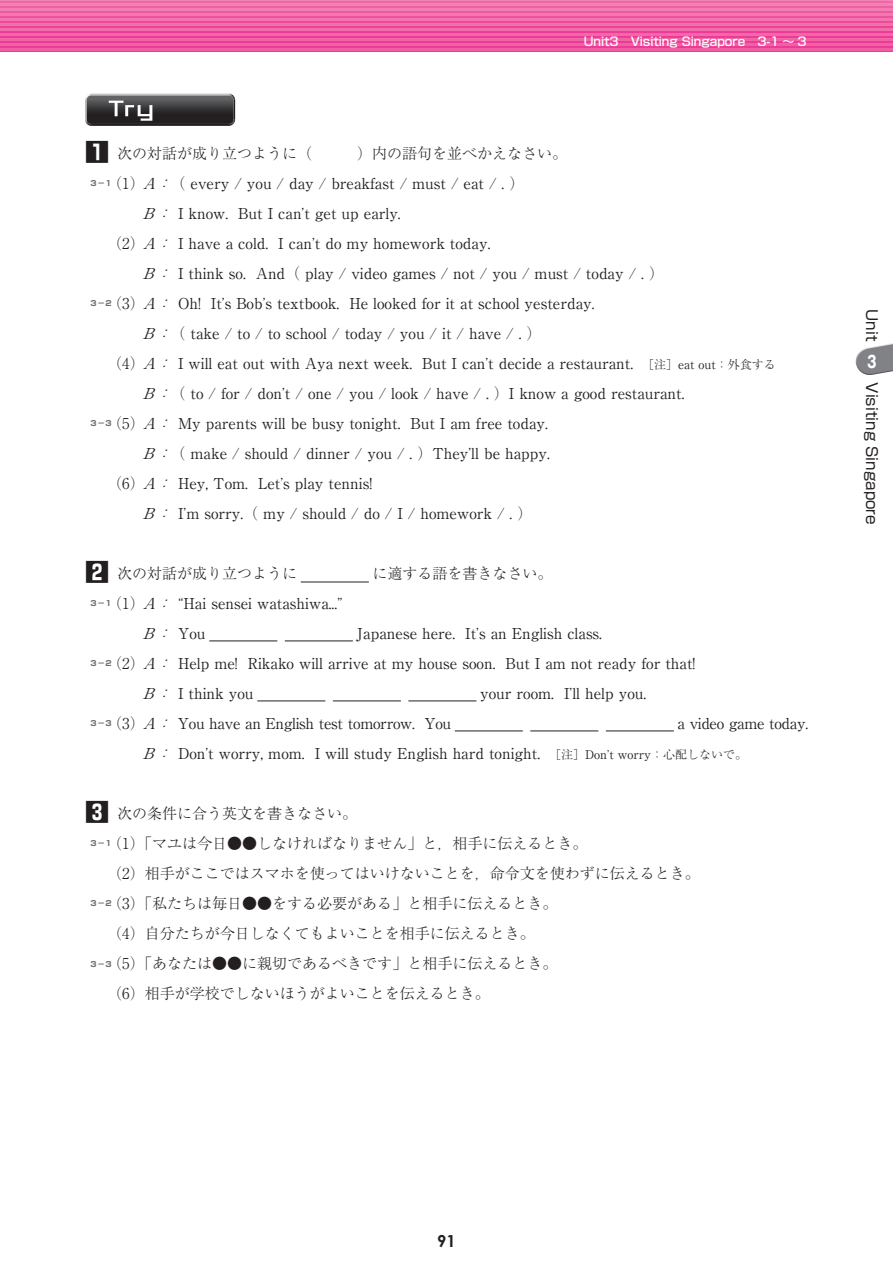
<style>
.page{position:relative;width:893px;height:1263px;background:#fff}
.page>*{position:absolute;margin:0;border:0;box-sizing:border-box;transform-origin:0 0}
.t1{font:700 16.5px "Century Gothic";color:#231f20}
.t2{font:700 16.5px "Gothic MB101 Pr 6";color:#fff;scale:.75 1}
.t3{font:15px/30px "Ryumin Pr 6";color:#231f20}
.t4{font:300 15px/30px "Ryumin Pr 6";color:#231f20}
.t5{font:15px "Ryumin Pr 6";letter-spacing:-.02em;color:#231f20}
.t6{font:15px "Shin Go Pr 6";color:#231f20}
.t7{font:500 12px "Shin Go Pro";color:#fff}
.t8{font:700 7.5px "Shin Go Pr 6";color:#6c6d70}
.s1{font-family:"Shin Go Pr 6";font-weight:700;font-size:24px}
.s2{font-weight:300}
.s3{font-style:italic}
.s4{font-weight:300;font-style:italic}
.s5{font-weight:300;font-size:12px}
.s6{font-size:12px}
</style>
<div class="page">
<svg style="left:0;top:0;width:893px;height:52px;background:#ee55a0"></svg>
<hr style="left:1px;top:0;width:892px;height:1px;background:#f284b4">
<hr style="left:1px;top:4px;width:892px;height:2px;background:#f181b2">
<hr style="left:1px;top:9px;width:892px;height:2px;background:#f17cb0">
<hr style="left:1px;top:14px;width:892px;height:2px;background:#f178ae">
<hr style="left:1px;top:19px;width:892px;height:2px;background:#f174ad">
<hr style="left:1px;top:24px;width:892px;height:2px;background:#f16fab">
<hr style="left:1px;top:29px;width:892px;height:2px;background:#f16ca9">
<hr style="left:1px;top:34px;width:892px;height:2px;background:#f168a8">
<hr style="left:1px;top:39px;width:892px;height:2px;background:#f064a6">
<hr style="left:1px;top:44px;width:892px;height:2px;background:#f060a4">
<hr style="left:1px;top:49px;width:892px;height:2px;background:#ef5ca3">
<svg style="left:85px;top:94px;width:150px;height:32px;background:#4d4c4d"></svg>
<svg style="left:855px;top:343px;width:38px;height:32px"></svg>
<hr style="left:301px;top:582px;width:68px;height:1px;background:#231f20">
<hr style="left:209px;top:641px;width:68px;height:1px;background:#231f20">
<hr style="left:285px;top:641px;width:68px;height:1px;background:#231f20">
<hr style="left:257px;top:701px;width:68px;height:1px;background:#231f20">
<hr style="left:333px;top:701px;width:68px;height:1px;background:#231f20">
<hr style="left:408px;top:701px;width:68px;height:1px;background:#231f20">
<hr style="left:455px;top:731px;width:68px;height:1px;background:#231f20">
<hr style="left:530px;top:731px;width:68px;height:1px;background:#231f20">
<hr style="left:606px;top:731px;width:68px;height:1px;background:#231f20">
<p class="t7" style="left:584px;top:31px;width:224px">Unit3　Visiting Singapore　3-1 ～ 3</p>
<p class="t4" style="left:85px;top:138px;width:483px"><span class="s1">1</span> 次の対話が成り立つように（　　　）内の語句を並べかえなさい。</p>
<p class="t3" style="left:107px;top:168px;width:419px"><span class="s2">（1）</span><span class="s3">A</span><span class="s4">：</span><span class="s2">（</span> every / you / day / breakfast / must / eat / . <span class="s2">）</span></p>
<p class="t3" style="left:143px;top:198px;width:259px"><span class="s3">B</span><span class="s4">：</span>I know. But I can<span class="s2">ʼ</span>t get up early.</p>
<p class="t3" style="left:107px;top:228px;width:385px"><span class="s2">（2）</span><span class="s3">A</span><span class="s4">：</span>I have a cold. I can<span class="s2">ʼ</span>t do my homework today.</p>
<p class="t3" style="left:143px;top:258px;width:523px"><span class="s3">B</span><span class="s4">：</span>I think so. And<span class="s2">（</span> play / video games / not / you / must / today / . <span class="s2">）</span></p>
<p class="t3" style="left:107px;top:288px;width:489px"><span class="s2">（3）</span><span class="s3">A</span><span class="s4">：</span>Oh! It<span class="s2">ʼ</span>s Bob<span class="s2">ʼ</span>s textbook. He looked for it at school yesterday.</p>
<p class="t3" style="left:143px;top:318px;width:400px"><span class="s3">B</span><span class="s4">：</span><span class="s2">（</span> take / to / to school / today / you / it / have / . <span class="s2">）</span></p>
<p class="t3" style="left:107px;top:348px;width:670px"><span class="s2">（4）</span><span class="s3">A</span><span class="s4">：</span>I will eat out with Aya next week. But I can<span class="s2">ʼ</span>t decide a restaurant. <span class="s5">［注］</span><span class="s6">eat out</span><span class="s5">：外食する</span></p>
<p class="t3" style="left:143px;top:378px;width:543px"><span class="s3">B</span><span class="s4">：</span><span class="s2">（</span> to / for / don<span class="s2">ʼ</span>t / one / you / look / have / . <span class="s2">）</span>I know a good restaurant.</p>
<p class="t3" style="left:107px;top:408px;width:442px"><span class="s2">（5）</span><span class="s3">A</span><span class="s4">：</span>My parents will be busy tonight. But I am free today.</p>
<p class="t3" style="left:143px;top:438px;width:408px"><span class="s3">B</span><span class="s4">：</span><span class="s2">（</span> make / should / dinner / you / . <span class="s2">）</span>They<span class="s2">ʼ</span>ll be happy.</p>
<p class="t3" style="left:107px;top:468px;width:266px"><span class="s2">（6）</span><span class="s3">A</span><span class="s4">：</span>Hey, Tom. Let<span class="s2">ʼ</span>s play tennis!</p>
<p class="t3" style="left:143px;top:498px;width:391px"><span class="s3">B</span><span class="s4">：</span>I<span class="s2">ʼ</span>m sorry.<span class="s2">（</span> my / should / do / I / homework / . <span class="s2">）</span></p>
<p class="t4" style="left:85px;top:558px;width:213px"><span class="s1">2</span> 次の対話が成り立つように</p>
<p class="t4" style="left:373px;top:558px;width:181px">に適する語を書きなさい。</p>
<p class="t3" style="left:143px;top:588px;width:201px;text-indent:-36px"><span class="s2">（1）</span><span class="s3">A</span><span class="s4">：</span><span class="s2">“</span>Hai sensei watashiwa...<span class="s2">”<br></span><span class="s3">B</span><span class="s4">：</span>You</p>
<p class="t8" style="left:90px;top:178px;width:24px">３−１</p>
<p class="t8" style="left:90px;top:298px;width:24px">３−２</p>
<p class="t8" style="left:90px;top:418px;width:24px">３−３</p>
<p class="t8" style="left:90px;top:598px;width:24px">３−１</p>
<p class="t3" style="left:357px;top:618px;width:247px">Japanese here. It<span class="s2">ʼ</span>s an English class.</p>
<p class="t3" style="left:107px;top:648px;width:590px"><span class="s2">（2）</span><span class="s3">A</span><span class="s4">：</span>Help me! Rikako will arrive at my house soon. But I am not ready for that!</p>
<p class="t3" style="left:143px;top:678px;width:112px"><span class="s3">B</span><span class="s4">：</span>I think you</p>
<p class="t3" style="left:480px;top:678px;width:168px">your room. I<span class="s2">ʼ</span>ll help you.</p>
<p class="t5" style="left:107px;top:712px;width:345px"><span class="s2">（3）</span><span class="s3">A</span><span class="s4">：</span>You have an English test tomorrow. You</p>
<p class="t8" style="left:90px;top:658px;width:24px">３−２</p>
<p class="t3" style="left:143px;top:708px;width:667px;text-indent:534px">a video game today.<br><span class="s3">B</span><span class="s4">：</span>Don<span class="s2">ʼ</span>t worry, mom. I will study English hard tonight. <span class="s5">［注］</span><span class="s6">Don</span><span class="s5">ʼ</span><span class="s6">t worry</span><span class="s5">：心配しないで。</span></p>
<p class="t4" style="left:107px;top:798px;width:594px;text-indent:-22px"><span class="s1">3</span> 次の条件に合う英文を書きなさい。<br>（1）「マユは今日●●しなければなりません」と，相手に伝えるとき。<br>（2）相手がここではスマホを使ってはいけないことを，命令文を使わずに伝えるとき。（3）「私たちは毎日●●をする必要がある」と相手に伝えるとき。<br>（4）自分たちが今日しなくてもよいことを相手に伝えるとき。<br>（5）「あなたは●●に親切であるべきです」と相手に伝えるとき。<br>（6）相手が学校でしないほうがよいことを伝えるとき。</p>
<p class="t8" style="left:90px;top:718px;width:24px">３−３</p>
<p class="t8" style="left:90px;top:838px;width:24px">３−１</p>
<p class="t8" style="left:90px;top:898px;width:24px">３−２</p>
<p class="t8" style="left:90px;top:958px;width:24px">３−３</p>
<p class="t6" style="left:884px;top:309px;width:34px;rotate:90deg">Unit</p>
<p class="t2" style="left:867px;top:348px;width:14px">3</p>
<p class="t6" style="left:884px;top:382px;width:144px;rotate:90deg">Visiting Singapore</p>
<p class="t1" style="left:437px;top:1228px;width:20px">91</p>
</div>
